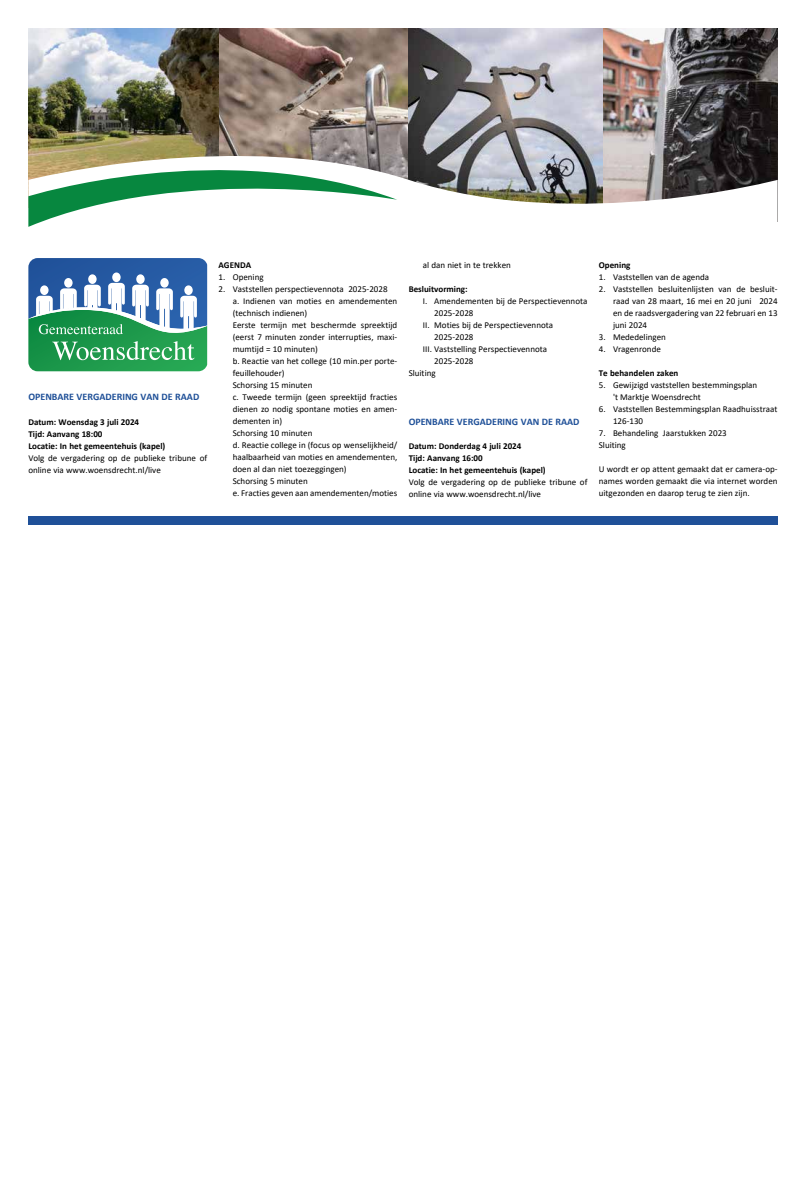
<style>
.page{position:relative;width:806px;height:1191px;background:#fff}
.page>*{position:absolute;margin:0;border:0;box-sizing:border-box;transform-origin:0 0}
.t1{font:700 10px "Calibri";color:#1f5098}
.t2{font:9px/12px "Calibri";color:#000}
.t3{font:700 9px/12px "Calibri";color:#000}
</style>
<div class="page">
<img style="left:218px;top:28px;width:190px;height:98px">
<img style="left:601px;top:28px;width:176px;height:98px">
<img style="left:408px;top:28px;width:193px;height:98px">
<img style="left:28px;top:28px;width:190px;height:98px">
<img style="left:28px;top:126px;width:749px;height:78px">
<svg style="left:28px;top:135px;width:369px;height:92px"></svg>
<div style="left:28px;top:516px;width:749px;height:8px;background:#1f5098"></div>
<svg style="left:28px;top:258px;width:179px;height:113px"></svg>
<p class="t1" style="left:28px;top:390px;width:172px">OPENBARE VERGADERING VAN DE RAAD</p>
<p class="t3" style="left:28px;top:415px;width:138px">Datum: Woensdag 3 juli 2024<br>Tijd: Aanvang 18:00<br>Locatie: In het gemeentehuis (kapel)</p>
<p class="t2" style="left:28px;top:451px;width:180px">Volg de vergadering op de publieke tribune of online via www.woensdrecht.nl/live</p>
<p class="t3" style="left:218px;top:259px;width:34px">AGENDA</p>
<p class="t2" style="left:218px;top:271px;width:47px">1. Opening</p>
<p class="t2" style="left:232px;top:283px;width:166px;text-indent:-14px">2. Vaststellen perspectievennota 2025-2028<br>a. Indienen van moties en amendementen (technisch indienen)<br>Eerste termijn met beschermde spreektijd (eerst 7 minuten zonder interrupties, maxi&shy;mumtijd = 10 minuten)<br>b. Reactie van het college (10 min.per porte&shy;feuillehouder)<br>Schorsing 15 minuten<br>c. Tweede termijn (geen spreektijd fracties dienen zo nodig spontane moties en amen&shy;dementen in)<br>Schorsing 10 minuten<br>d. Reactie college in (focus op wenselijkheid/ haalbaarheid van moties en amendementen, doen al dan niet toezeggingen)<br>Schorsing 5 minuten<br>e. Fracties geven aan amendementen/moties</p>
<p class="t2" style="left:422px;top:259px;width:89px">al dan niet in te trekken</p>
<p class="t3" style="left:408px;top:283px;width:60px">Besluitvorming:</p>
<p class="t2" style="left:422px;top:295px;width:166px">I. Amendementen bij de Perspectievennota</p>
<p class="t2" style="left:434px;top:307px;width:41px">2025-2028</p>
<p class="t2" style="left:422px;top:319px;width:132px">II. Moties bij de Perspectievennota</p>
<p class="t2" style="left:434px;top:331px;width:41px">2025-2028</p>
<p class="t2" style="left:422px;top:343px;width:126px">III. Vaststelling Perspectievennota</p>
<p class="t2" style="left:434px;top:355px;width:41px">2025-2028</p>
<p class="t2" style="left:408px;top:367px;width:29px">Sluiting</p>
<p class="t1" style="left:408px;top:414px;width:172px">OPENBARE VERGADERING VAN DE RAAD</p>
<p class="t3" style="left:408px;top:439px;width:138px">Datum: Donderdag 4 juli 2024<br>Tijd: Aanvang 16:00<br>Locatie: In het gemeentehuis (kapel)</p>
<p class="t2" style="left:408px;top:475px;width:180px">Volg de vergadering op de publieke tribune of online via www.woensdrecht.nl/live</p>
<p class="t3" style="left:598px;top:259px;width:33px">Opening</p>
<p class="t2" style="left:598px;top:271px;width:112px">1. Vaststellen van de agenda</p>
<p class="t2" style="left:612px;top:283px;width:166px;text-align:justify;text-indent:-14px">2. Vaststellen besluitenlijsten van de besluit&shy;raad van 28 maart, 16 mei en 20 juni 2024 en de raadsvergadering van 22 februari en 13 juni 2024</p>
<p class="t2" style="left:598px;top:331px;width:69px">3. Mededelingen</p>
<p class="t2" style="left:598px;top:343px;width:63px">4. Vragenronde</p>
<p class="t3" style="left:598px;top:367px;width:81px">Te behandelen zaken</p>
<p class="t2" style="left:612px;top:379px;width:146px;text-indent:-14px">5. Gewijzigd vaststellen bestemmingsplan 't Marktje Woensdrecht</p>
<p class="t2" style="left:612px;top:403px;width:166px;text-indent:-14px">6. Vaststellen Bestemmingsplan Raadhuisstraat<br>126-130</p>
<p class="t2" style="left:598px;top:427px;width:129px">7. Behandeling Jaarstukken 2023<br>Sluiting</p>
<p class="t2" style="left:598px;top:463px;width:180px;text-align:justify">U wordt er op attent gemaakt dat er camera-op&shy;names worden gemaakt die via internet worden uitgezonden en daarop terug te zien zijn.</p>
</div>
